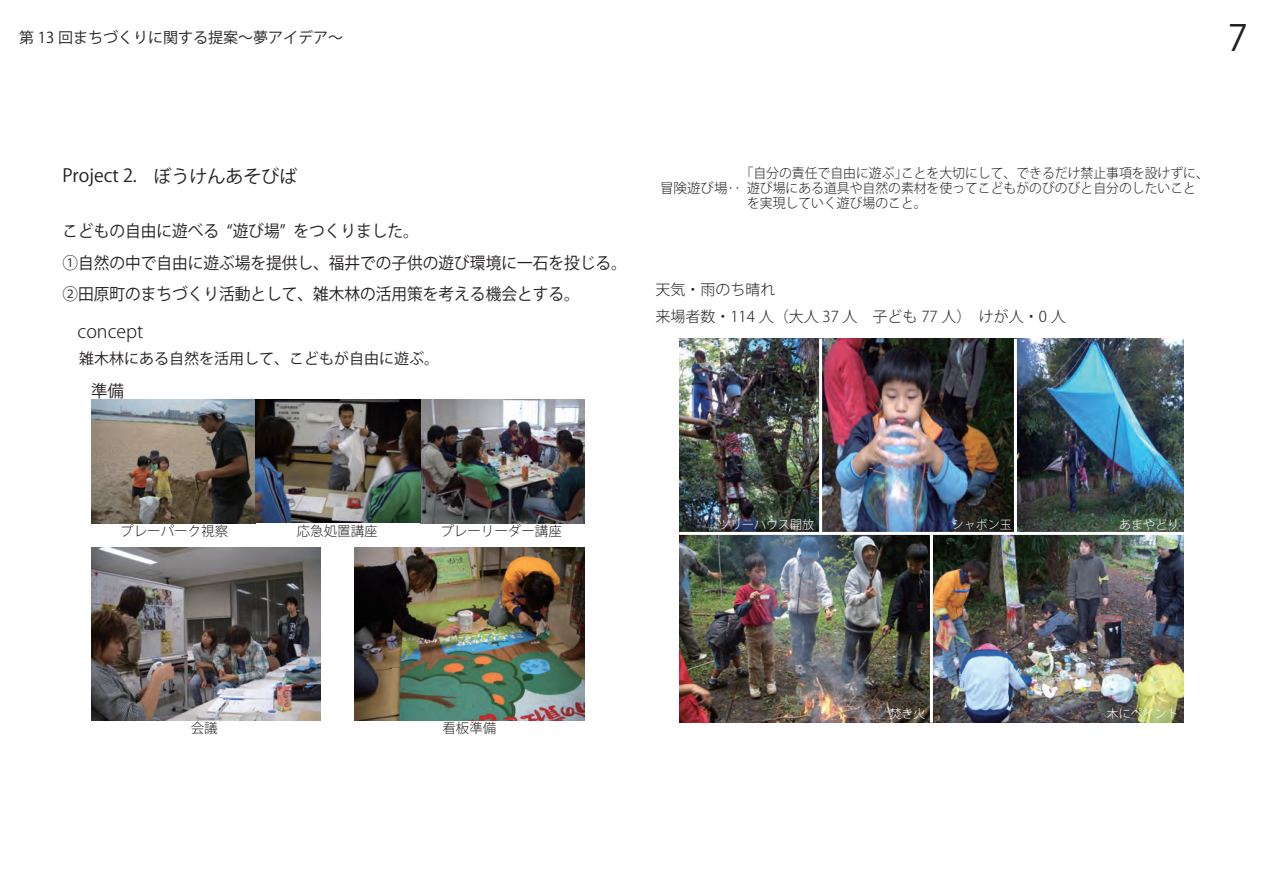
<style>
.page{position:relative;width:1263px;height:893px;background:#fff}
.page>*{position:absolute;margin:0;border:0;box-sizing:border-box;transform-origin:0 0}
.t1{font:36px "Koz Go Pro";color:#231f20}
.t2{font:18px "Koz Go Pro";color:#231f20}
.t3{font:300 18px "Koz Go Pro";color:#231f20}
.t4{font:16.5px/31.5px "Koz Go Pro";color:#231f20;scale:.95 1}
.t5{font:16.5px "Koz Go Pro";color:#231f20}
.t6{font:15px "Koz Go Pro";color:#231f20}
.t7{font:300 15px/27px "Koz Go Pro";color:#231f20}
.t8{font:300 13.5px "Koz Go Pro";color:#231f20}
.t9{font:300 13.5px "Koz Go Pro";color:#231f20;scale:.95 1}
.t10{font:300 12px "Koz Go Pro";color:#fff}
</style>
<div class="page">
<img style="left:822px;top:339px;width:362px;height:193px">
<img style="left:679px;top:339px;width:140px;height:193px">
<img style="left:91px;top:400px;width:493px;height:123px">
<img style="left:91px;top:548px;width:230px;height:172px">
<img style="left:355px;top:548px;width:229px;height:172px">
<img style="left:679px;top:535px;width:505px;height:188px">
<hr style="left:1014px;top:339px;width:3px;height:194px;background:#fff">
<hr style="left:930px;top:533px;width:3px;height:190px;background:#fff">
<p class="t6" style="left:19px;top:27px;width:326px">第 13 回まちづくりに関する提案～夢アイデア～</p>
<h1 class="t1" style="left:1228px;top:15px;width:21px">7</h1>
<p class="t2" style="left:62px;top:164px;width:237px">Project 2. ぼうけんあそびば</p>
<p class="t4" style="left:62px;top:216px;width:595px">こどもの自由に遊べる “遊び場” をつくりました。<br>①自然の中で自由に遊ぶ場を提供し、福井での子供の遊び環境に一石を投じる。<br>②田原町のまちづくり活動として、雑木林の活用策を考える機会とする。</p>
<p class="t3" style="left:77px;top:319px;width:67px">concept</p>
<p class="t6" style="left:79px;top:349px;width:361px">雑木林にある自然を活用して、こどもが自由に遊ぶ。</p>
<p class="t5" style="left:91px;top:380px;width:35px">準備</p>
<p class="t9" style="left:747px;top:165px;width:487px">｢自分の責任で自由に遊ぶ｣ことを大切にして、できるだけ禁止事項を設けずに、</p>
<p class="t8" style="left:660px;top:180px;width:537px">冒険遊び場‥ 遊び場にある道具や自然の素材を使ってこどもがのびのびと自分のしたいこと</p>
<p class="t9" style="left:747px;top:195px;width:190px">を実現していく遊び場のこと。</p>
<p class="t7" style="left:655px;top:276px;width:412px">天気・雨のち晴れ<br>来場者数・114 人（大人 37 人　子ども 77 人）　けが人・0 人</p>
<p class="t8" style="left:120px;top:522px;width:109px">プレーパーク視察</p>
<p class="t8" style="left:297px;top:522px;width:82px">応急処置講座</p>
<p class="t8" style="left:440px;top:522px;width:123px">プレーリーダー講座</p>
<p class="t10" style="left:718px;top:517px;width:98px">ツリーハウス開放</p>
<p class="t10" style="left:952px;top:517px;width:61px">シャボン玉</p>
<p class="t10" style="left:1119px;top:517px;width:61px">あまやどり</p>
<p class="t8" style="left:191px;top:719px;width:28px">会議</p>
<p class="t8" style="left:442px;top:719px;width:55px">看板準備</p>
<p class="t10" style="left:890px;top:705px;width:37px">焚き火</p>
<p class="t10" style="left:1107px;top:705px;width:73px">木にペイント</p>
</div>
